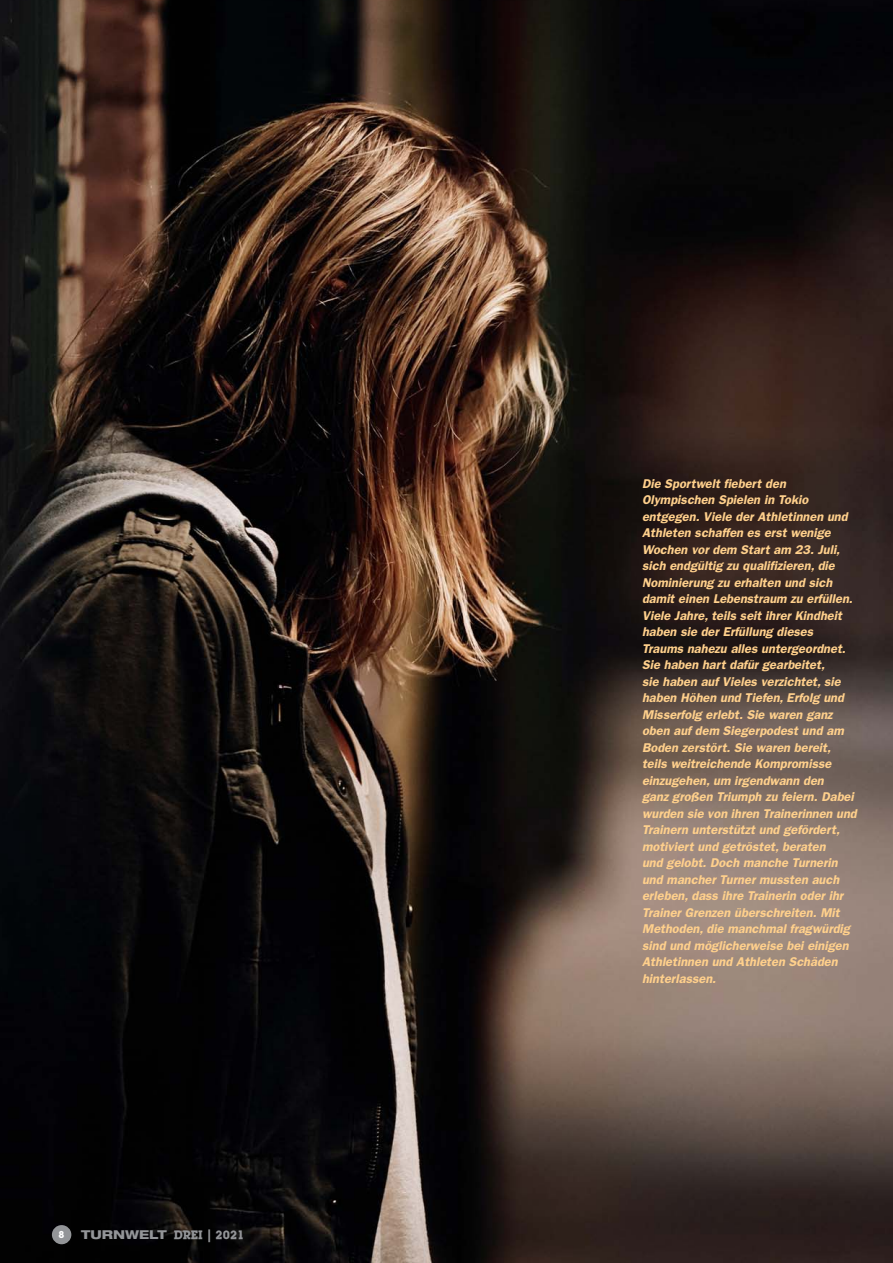
<style>
.page{position:relative;width:893px;height:1263px;background:#fff}
.page>*{position:absolute;margin:0;border:0;box-sizing:border-box;transform-origin:0 0}
.t1{font:italic 600 12.75px/16.5px "Franklin Gothic";color:#ffd08c}
.t2{font:12.75px "Lubalin Graph Md ITCTT Bold";color:#939598}
.t3{font:700 10.5px "Lubalin Graph Md ITC";color:#fff}
.s1{font-family:"Helvetica Neue";font-weight:800;font-stretch:expanded;font-size:12.3px}
</style>
<div class="page">
<img style="left:0;top:0;width:893px;height:1263px">
<div style="left:52px;top:1225px;width:19px;height:19px;background:#939598;border-radius:50%"></div>
<p class="t3" style="left:59px;top:1228px;width:7px">8</p>
<p class="t2" style="left:81px;top:1227px;width:165px"><span class="s1">TURNWELT</span> DREI | 2021</p>
<p class="t1" style="left:642px;top:476px;width:216px">Die Sportwelt fiebert den Olympischen Spielen in Tokio entgegen. Viele der Athletinnen und Athleten schaffen es erst wenige Wochen vor dem Start am 23. Juli, sich endgültig zu qualifizieren, die Nominierung zu erhalten und sich damit einen Lebenstraum zu erfüllen.<br>Viele Jahre, teils seit ihrer Kindheit haben sie der Erfüllung dieses Traums nahezu alles untergeordnet.<br>Sie haben hart dafür gearbeitet,<br>sie haben auf Vieles verzichtet, sie haben Höhen und Tiefen, Erfolg und Misserfolg erlebt. Sie waren ganz oben auf dem Siegerpodest und am Boden zerstört. Sie waren bereit, teils weitreichende Kompromisse einzugehen, um irgendwann den<br>ganz großen Triumph zu feiern. Dabei wurden sie von ihren Trainerinnen und Trainern unterstützt und gefördert, motiviert und getröstet, beraten<br>und gelobt. Doch manche Turnerin und mancher Turner mussten auch erleben, dass ihre Trainerin oder ihr Trainer Grenzen überschreiten. Mit Methoden, die manchmal fragwürdig sind und möglicherweise bei einigen Athletinnen und Athleten Schäden hinterlassen.</p>
</div>
